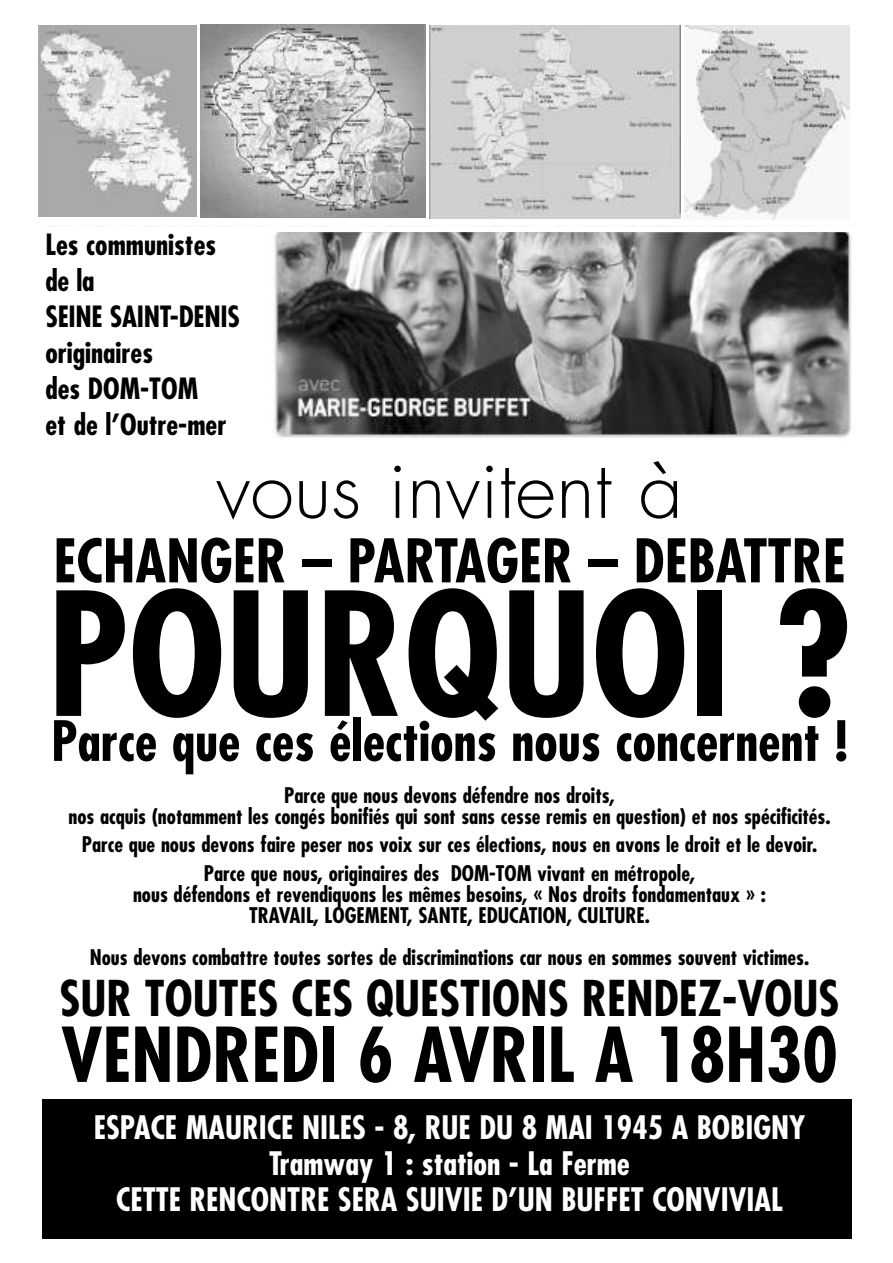
<style>
.page{position:relative;width:893px;height:1263px;background:#fff}
.page>*{position:absolute;margin:0;border:0;box-sizing:border-box;transform-origin:0 0}
.t1{font:700 condensed 166.5px "Futura";color:#000}
.t2{font:300 79.5px "Futura";color:#000}
.t3{font:700 condensed 73.5px "Futura";color:#000}
.t4{font:700 condensed 58.5px "Futura";color:#000}
.t5{font:700 condensed 54px "Futura";color:#000}
.t6{font:700 condensed 48px "Futura";color:#000}
.t7{font:700 condensed 31.5px/36px "Futura";color:#fff;text-align:center}
.t8{font:700 condensed 28.5px/36.2px "Futura";color:#000}
.t9{font:700 condensed 21px/21px "Futura";color:#000;text-align:center}
</style>
<div class="page">
<div style="left:43px;top:1099px;width:808px;height:139px;background:#000"></div>
<img style="left:429px;top:25px;width:252px;height:194px">
<img style="left:39px;top:25px;width:157px;height:192px">
<img style="left:201px;top:25px;width:225px;height:193px">
<img style="left:684px;top:26px;width:165px;height:193px">
<img style="left:98px;top:226px;width:572px;height:1px">
<img style="left:274px;top:232px;width:577px;height:206px">
<h3 class="t8" style="left:45px;top:229px;width:196px">Les communistes de la<br>SEINE SAINT-DENIS originaires<br>des DOM-TOM<br>et de l’Outre-mer</h3>
<h2 class="t2" style="left:216px;top:452px;width:469px">vous invitent à</h2>
<h3 class="t4" style="left:54px;top:535px;width:794px">ECHANGER – PARTAGER – DEBATTRE</h3>
<h1 class="t1" style="left:48px;top:581px;width:805px">POURQUOI ?</h1>
<h3 class="t5" style="left:51px;top:717px;width:798px">Parce que ces élections nous concernent !</h3>
<p class="t9" style="left:68px;top:786px;width:764px">Parce que nous devons défendre nos droits,<br>nos acquis (notamment les congés bonifiés qui sont sans cesse remis en question) et nos spécificités.</p>
<p class="t9" style="left:82px;top:832px;width:737px;line-height:28.5px">Parce que nous devons faire peser nos voix sur ces élections, nous en avons le droit et le devoir.<br>Parce que nous, originaires des DOM-TOM vivant en métropole,</p>
<p class="t9" style="left:133px;top:885px;width:634px">nous défendons et revendiquons les mêmes besoins, « Nos droits fondamentaux » :<br>TRAVAIL, LOGEMENT, SANTE, EDUCATION, CULTURE.</p>
<p class="t9" style="left:90px;top:948px;width:721px">Nous devons combattre toutes sortes de discriminations car nous en sommes souvent victimes.</p>
<h3 class="t6" style="left:59px;top:977px;width:782px">SUR TOUTES CES QUESTIONS RENDEZ-VOUS</h3>
<h3 class="t3" style="left:61px;top:1022px;width:779px">VENDREDI 6 AVRIL A 18H30</h3>
<h3 class="t7" style="left:94px;top:1112px;width:713px">ESPACE MAURICE NILES - 8, RUE DU 8 MAI 1945 A BOBIGNY<br>Tramway 1 : station - La Ferme<br>CETTE RENCONTRE SERA SUIVIE D’UN BUFFET CONVIVIAL</h3>
</div>
